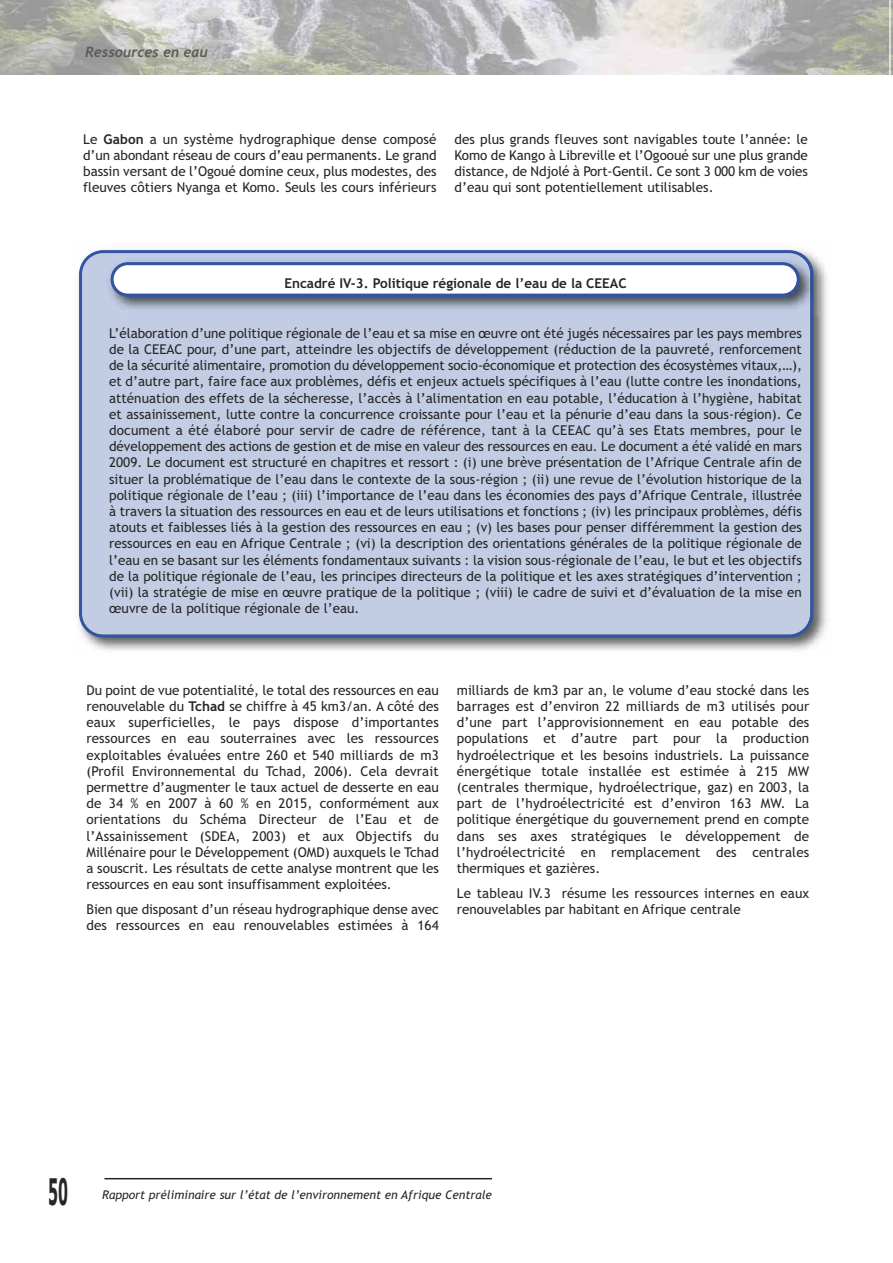
<style>
.page{position:relative;width:893px;height:1263px;background:#fff}
.page>*{position:absolute;margin:0;border:0;box-sizing:border-box;transform-origin:0 0}
.t1{font:700 36.75px "Verdana";color:#272627;scale:.38 1}
.t2{font:italic 700 14.25px "Trebuchet";color:#5d5c5d}
.t3{font:13.5px/16.2px "Trebuchet MS";color:#272627;text-align:justify}
.t4{font:700 13.5px "Trebuchet MS";color:#272627}
.t5{font:italic 12px "Trebuchet MS";color:#272627}
.s1{font-weight:700}
</style>
<div class="page">
<hr style="left:104px;top:1178px;width:388px;height:1px;background:#272627">
<img style="left:78px;top:249px;width:749px;height:402px">
<div style="left:79px;top:250px;width:734px;height:388px;background:#c2cce3"></div>
<img style="left:810px;top:255px;width:9px;height:62px">
<img style="left:104px;top:255px;width:706px;height:62px">
<img style="left:798px;top:255px;width:15px;height:19px">
<svg style="left:111px;top:262px;width:689px;height:35px"></svg>
<svg style="left:0;top:0;width:890px;height:75px;background:#c0c0bd"></svg>
<svg style="left:891px;top:0;width:2px;height:75px"></svg>
<img style="left:890px;top:0;width:1px;height:75px">
<p class="t2" style="left:85px;top:44px;width:124px">Ressources en eau</p>
<p class="t3" style="left:83px;top:131px;width:355px">Le <span class="s1">Gabon</span> a un système hydrographique dense composé d’un abondant réseau de cours d’eau permanents. Le grand bassin versant de l’Ogoué domine ceux, plus modestes, des fleuves côtiers Nyanga et Komo. Seuls les cours inférieurs</p>
<p class="t3" style="left:455px;top:131px;width:355px">des plus grands fleuves sont navigables toute l’année: le Komo de Kango à Libreville et l’Ogooué sur une plus grande distance, de Ndjolé à Port-Gentil. Ce sont 3 000 km de voies d’eau qui sont potentiellement utilisables.</p>
<p class="t4" style="left:284px;top:276px;width:344px">Encadré IV-3. Politique régionale de l’eau de la CEEAC</p>
<p class="t3" style="left:109px;top:325px;width:694px">L’élaboration d’une politique régionale de l’eau et sa mise en œuvre ont été jugés nécessaires par les pays membres de la CEEAC pour, d’une part, atteindre les objectifs de développement (réduction de la pauvreté, renforcement de la sécurité alimentaire, promotion du développement socio-économique et protection des écosystèmes vitaux,…), et d’autre part, faire face aux problèmes, défis et enjeux actuels spécifiques à l’eau (lutte contre les inondations, atténuation des effets de la sécheresse, l’accès à l’alimentation en eau potable, l’éducation à l’hygiène, habitat et assainissement, lutte contre la concurrence croissante pour l’eau et la pénurie d’eau dans la sous-région). Ce document a été élaboré pour servir de cadre de référence, tant à la CEEAC qu’à ses Etats membres, pour le développement des actions de gestion et de mise en valeur des ressources en eau. Le document a été validé en mars 2009. Le document est structuré en chapitres et ressort : (i) une brève présentation de l’Afrique Centrale afin de situer la problématique de l’eau dans le contexte de la sous-région ; (ii) une revue de l’évolution historique de la politique régionale de l’eau ; (iii) l’importance de l’eau dans les économies des pays d’Afrique Centrale, illustrée à travers la situation des ressources en eau et de leurs utilisations et fonctions ; (iv) les principaux problèmes, défis atouts et faiblesses liés à la gestion des ressources en eau ; (v) les bases pour penser différemment la gestion des ressources en eau en Afrique Centrale ; (vi) la description des orientations générales de la politique régionale de l’eau en se basant sur les éléments fondamentaux suivants : la vision sous-régionale de l’eau, le but et les objectifs de la politique régionale de l’eau, les principes directeurs de la politique et les axes stratégiques d’intervention ; (vii) la stratégie de mise en œuvre pratique de la politique ; (viii) le cadre de suivi et d’évaluation de la mise en œuvre de la politique régionale de l’eau.</p>
<p class="t3" style="left:86px;top:682px;width:354px">Du point de vue potentialité, le total des ressources en eau renouvelable du <span class="s1">Tchad</span> se chiffre à 45 km3/an. A côté des eaux superficielles, le pays dispose d’importantes ressources en eau souterraines avec les ressources exploitables évaluées entre 260 et 540 milliards de m3 (Profil Environnemental du Tchad, 2006). Cela devrait permettre d’augmenter le taux actuel de desserte en eau de 34 % en 2007 à 60 % en 2015, conformément aux orientations du Schéma Directeur de l’Eau et de l’Assainissement (SDEA, 2003) et aux Objectifs du Millénaire pour le Développement (OMD) auxquels le Tchad a souscrit. Les résultats de cette analyse montrent que les ressources en eau sont insuffisamment exploitées.</p>
<p class="t3" style="left:86px;top:901px;width:354px">Bien que disposant d’un réseau hydrographique dense avec des ressources en eau renouvelables estimées à 164</p>
<p class="t3" style="left:457px;top:682px;width:354px">milliards de km3 par an, le volume d’eau stocké dans les barrages est d’environ 22 milliards de m3 utilisés pour d’une part l’approvisionnement en eau potable des populations et d’autre part pour la production hydroélectrique et les besoins industriels. La puissance énergétique totale installée est estimée à 215 MW (centrales thermique, hydroélectrique, gaz) en 2003, la part de l’hydroélectricité est d’environ 163 MW. La politique énergétique du gouvernement prend en compte dans ses axes stratégiques le développement de l’hydroélectricité en remplacement des centrales thermiques et gazières.</p>
<p class="t3" style="left:457px;top:885px;width:354px">Le tableau IV.3 résume les ressources internes en eaux renouvelables par habitant en Afrique centrale</p>
<h1 class="t1" style="left:48px;top:1170px;width:54px">50</h1>
<p class="t5" style="left:102px;top:1187px;width:391px">Rapport préliminaire sur l’état de l’environnement en Afrique Centrale</p>
</div>
